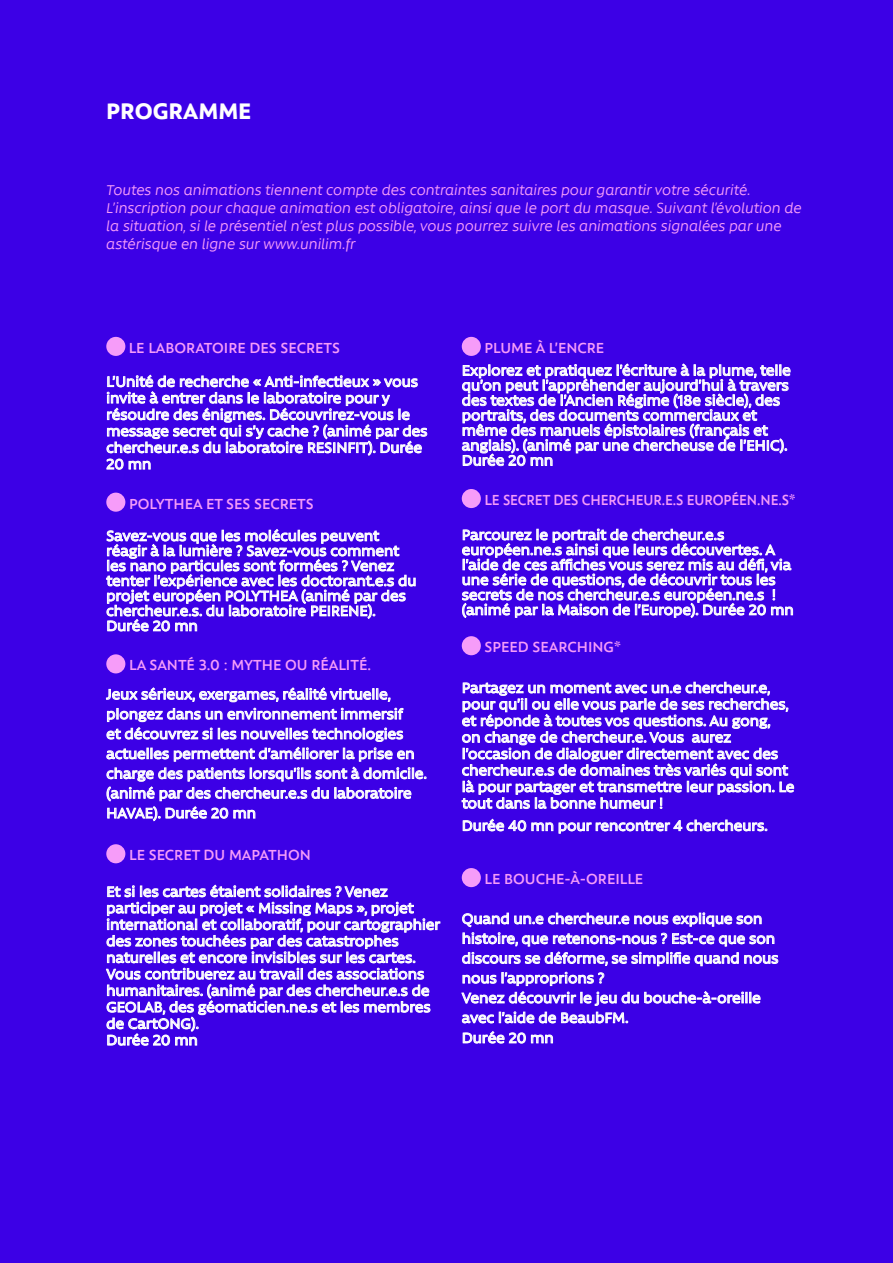
<style>
.page{position:relative;width:893px;height:1263px;background:#3c00e6}
.page>*{position:absolute;margin:0;border:0;box-sizing:border-box;transform-origin:0 0}
.t1{font:800 25.5px "Rawson";color:#fff}
.t2{font:500 16.5px/16.5px "Rawson";color:#fff}
.t3{font:italic 16.5px/18px "Rawson";color:#f69cf9}
.t4{font:600 16.5px "Rawson";color:#f69cf9}
</style>
<div class="page">
<div style="left:106px;top:337px;width:19px;height:19px;background:#f69cf9;border-radius:50%"></div>
<svg style="left:106px;top:375px;width:321px;height:95px"></svg>
<div style="left:106px;top:493px;width:19px;height:19px;background:#f69cf9;border-radius:50%"></div>
<svg style="left:106px;top:529px;width:310px;height:102px"></svg>
<div style="left:106px;top:654px;width:19px;height:19px;background:#f69cf9;border-radius:50%"></div>
<svg style="left:106px;top:687px;width:285px;height:15px"></svg>
<svg style="left:106px;top:708px;width:321px;height:113px"></svg>
<div style="left:106px;top:844px;width:19px;height:19px;background:#f69cf9;border-radius:50%"></div>
<svg style="left:106px;top:885px;width:334px;height:161px"></svg>
<div style="left:462px;top:337px;width:19px;height:19px;background:#f69cf9;border-radius:50%"></div>
<svg style="left:462px;top:363px;width:329px;height:103px"></svg>
<div style="left:462px;top:489px;width:19px;height:19px;background:#f69cf9;border-radius:50%"></div>
<svg style="left:462px;top:528px;width:331px;height:90px"></svg>
<div style="left:462px;top:636px;width:19px;height:19px;background:#f69cf9;border-radius:50%"></div>
<svg style="left:462px;top:682px;width:332px;height:127px"></svg>
<svg style="left:463px;top:819px;width:90px;height:12px"></svg>
<svg style="left:559px;top:819px;width:208px;height:14px"></svg>
<div style="left:462px;top:868px;width:19px;height:19px;background:#f69cf9;border-radius:50%"></div>
<svg style="left:462px;top:912px;width:316px;height:54px"></svg>
<svg style="left:461px;top:972px;width:300px;height:51px"></svg>
<svg style="left:463px;top:1031px;width:90px;height:12px"></svg>
<h1 class="t1" style="left:106px;top:97px;width:144px">PROGRAMME</h1>
<p class="t3" style="left:106px;top:181px;width:697px">Toutes nos animations tiennent compte des contraintes sanitaires pour garantir votre sécurité.<br>L’inscription pour chaque animation est obligatoire, ainsi que le port du masque. suivant l’évolution de la situation, si le présentiel n’est plus possible, vous pourrez suivre les animations signalées par une astérisque en ligne sur www.unilim.fr</p>
<p class="t4" style="left:129px;top:338px;width:213px">LE LABORATOIRE DES SECRETS</p>
<p class="t2" style="left:106px;top:373px;width:323px">L’Unité de recherche « Anti-infectieux » vous invite à entrer dans le laboratoire pour y résoudre des énigmes. Découvrirez-vous le message secret qui s’y cache ? (animé par des chercheur.e.s du laboratoire RESINFIT). Durée 20 mn</p>
<p class="t4" style="left:129px;top:494px;width:186px">POLYTHEA ET SES SECRETS</p>
<p class="t2" style="left:106px;top:528px;width:312px;line-height:15px">Savez-vous que les molécules peuvent réagir à la lumière ? Savez-vous comment les nano particules sont formées ? Venez tenter l’expérience avec les doctorant.e.s du projet européen POLYTHEA (animé par des chercheur.e.s. du laboratoire PEIRENE).<br>Durée 20 mn</p>
<p class="t4" style="left:129px;top:656px;width:243px">LA SANTÉ 3.0 : MYTH E OU RÉALITÉ.</p>
<p class="t2" style="left:106px;top:684px;width:322px;line-height:19.8px">Jeux sérieux, exergames, réalité virtuelle, plongez dans un environnement immersif<br>et découvrez si les nouvelles technologies actuelles permettent d’améliorer la prise en charge des patients lorsqu’ils sont à domicile. (animé par des chercheur.e.s du laboratoire HAVAE). Durée 20 mn</p>
<p class="t4" style="left:129px;top:846px;width:183px">LE SECRET DU MAPATH ON</p>
<p class="t2" style="left:106px;top:883px;width:335px">Et si les cartes étaient solidaires ? Venez participer au projet « Missing Maps », projet international et collaboratif, pour cartographier des zones touchées par des catastrophes naturelles et encore invisibles sur les cartes.<br>Vous contribuerez au travail des associations humanitaires. (animé par des chercheur.e.s de GEOLAB, des géomaticien.ne.s et les membres de CartONG).<br>Durée 20 mn</p>
<p class="t4" style="left:485px;top:338px;width:121px">PLUME À L’ENCRE</p>
<p class="t2" style="left:462px;top:363px;width:330px;line-height:15px">Explorez et pratiquez l’écriture à la plume, telle qu’on peut l’appréhender aujourd’hui à travers des textes de l’Ancien Régime (18e siècle), des portraits, des documents commerciaux et même des manuels épistolaires (français et anglais). (animé par une chercheuse de l’EHIC).<br>Durée 20 mn</p>
<p class="t4" style="left:484px;top:491px;width:313px">LE SECRET DES CH ERCH EUR.E.S EUROPÉEN.NE.S*</p>
<p class="t2" style="left:462px;top:527px;width:333px;line-height:15px">Parcourez le portrait de chercheur.e.s européen.ne.s ainsi que leurs découvertes. A l’aide de ces affiches vous serez mis au défi, via une série de questions, de découvrir tous les secrets de nos chercheur.e.s européen.ne.s ! (animé par la Maison de l’Europe). Durée 20 mn</p>
<p class="t4" style="left:485px;top:638px;width:138px">SPEED SEARCH ING*</p>
<p class="t2" style="left:462px;top:679px;width:334px">Partagez un moment avec un.e chercheur.e, pour qu’il ou elle vous parle de ses recherches, et réponde à toutes vos questions. Au gong,<br>on change de chercheur.e. Vous aurez l’occasion de dialoguer directement avec des chercheur.e.s de domaines très variés qui sont là pour partager et transmettre leur passion. Le tout dans la bonne humeur !</p>
<p class="t2" style="left:462px;top:817px;width:308px">Durée 40 mn pour rencontrer 4 chercheurs.</p>
<p class="t4" style="left:485px;top:870px;width:160px">LE BOUCH E-À-OREILLE</p>
<p class="t2" style="left:462px;top:908px;width:318px;line-height:19.8px">Quand un.e chercheur.e nous explique son histoire, que retenons-nous ? Est-ce que son discours se déforme, se simplifie quand nous nous l’approprions ?<br>Venez découvrir le jeu du bouche-à-oreille avec l’aide de BeaubFM.<br>Durée 20 mn</p>
</div>
